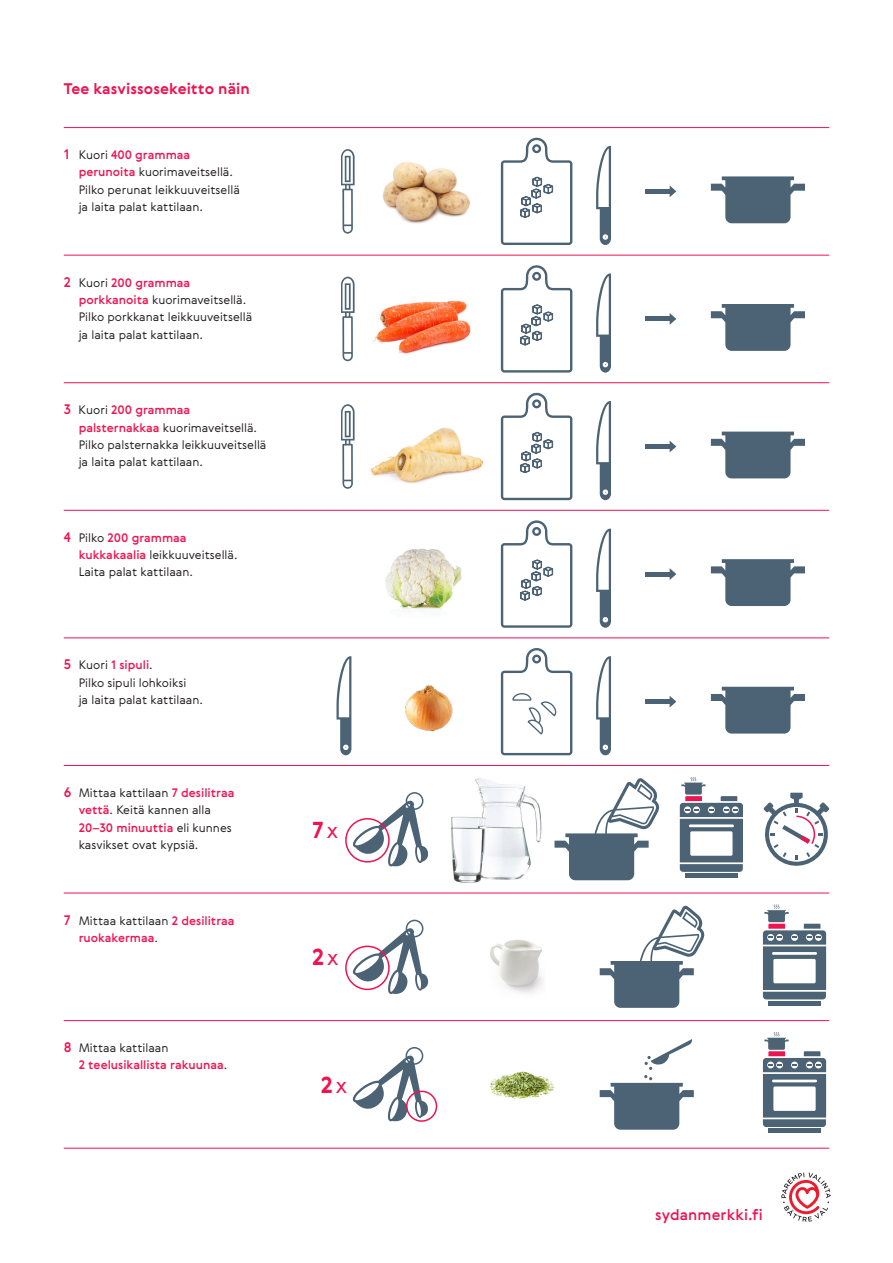
<style>
.page{position:relative;width:893px;height:1263px;background:#fff}
.page>*{position:absolute;margin:0;border:0;box-sizing:border-box;transform-origin:0 0}
.isot_nrot{font:700 22.5px "Gerbera";color:#ed1450}
._2__otsikot{font:700 15px "Gerbera";letter-spacing:.005em;color:#ed1450}
.t1{font:500 15px "Gerbera";letter-spacing:.01em;color:#ed1450}
.ohjeet{font:300 12px/17.2px "Gerbera";color:#231f20}
.ohjeet-2{font:500 12px/17.2px "Gerbera";color:#ed1450}
.s1{font-weight:500;font-size:13.5px;color:#ed1450}
.s2{font-weight:500;color:#ed1450}
.s3{font-size:13.5px}
.s4{font-weight:300;color:#231f20}
.s5{font-weight:300}
</style>
<div class="page">
<hr style="left:64px;top:255px;width:765px;height:1px;background:#ed1450">
<hr style="left:64px;top:382px;width:765px;height:1px;background:#ed1450">
<hr style="left:64px;top:127px;width:765px;height:1px;background:#ed1450">
<hr style="left:64px;top:1148px;width:765px;height:1px;background:#ed1450">
<hr style="left:64px;top:510px;width:765px;height:1px;background:#ed1450">
<hr style="left:64px;top:638px;width:765px;height:1px;background:#ed1450">
<hr style="left:64px;top:765px;width:765px;height:1px;background:#ed1450">
<hr style="left:64px;top:893px;width:765px;height:1px;background:#ed1450">
<hr style="left:64px;top:1020px;width:765px;height:1px;background:#ed1450">
<svg style="left:781px;top:1172px;width:50px;height:50px"></svg>
<svg style="left:341px;top:277px;width:14px;height:84px"></svg>
<hr style="left:645px;top:317px;width:27px;height:4px;background:#4b6375">
<svg style="left:670px;top:313px;width:6px;height:12px"></svg>
<svg style="left:596px;top:273px;width:15px;height:100px"></svg>
<img style="left:372px;top:300px;width:99px;height:54px">
<svg style="left:501px;top:265px;width:71px;height:108px"></svg>
<svg style="left:341px;top:404px;width:14px;height:85px"></svg>
<div style="left:645px;top:444px;width:27px;height:5px;background:#4b6375"></div>
<svg style="left:670px;top:441px;width:6px;height:11px"></svg>
<svg style="left:596px;top:401px;width:15px;height:99px"></svg>
<svg style="left:501px;top:393px;width:71px;height:107px"></svg>
<img style="left:369px;top:427px;width:115px;height:56px">
<hr style="left:645px;top:572px;width:27px;height:4px;background:#4b6375">
<svg style="left:670px;top:568px;width:6px;height:12px"></svg>
<svg style="left:596px;top:529px;width:15px;height:99px"></svg>
<svg style="left:501px;top:520px;width:71px;height:108px"></svg>
<div style="left:645px;top:699px;width:27px;height:5px;background:#4b6375"></div>
<svg style="left:670px;top:696px;width:6px;height:11px"></svg>
<svg style="left:596px;top:656px;width:15px;height:99px"></svg>
<svg style="left:336px;top:656px;width:15px;height:99px"></svg>
<img style="left:405px;top:685px;width:48px;height:47px">
<svg style="left:501px;top:648px;width:71px;height:107px"></svg>
<svg style="left:341px;top:149px;width:14px;height:85px"></svg>
<hr style="left:645px;top:189px;width:27px;height:4px;background:#4b6375">
<svg style="left:670px;top:186px;width:6px;height:11px"></svg>
<svg style="left:596px;top:146px;width:15px;height:99px"></svg>
<svg style="left:501px;top:138px;width:71px;height:107px"></svg>
<img style="left:383px;top:161px;width:87px;height:63px">
<svg style="left:711px;top:176px;width:94px;height:47px"></svg>
<svg style="left:711px;top:304px;width:94px;height:47px"></svg>
<svg style="left:711px;top:432px;width:94px;height:46px"></svg>
<svg style="left:711px;top:559px;width:94px;height:47px"></svg>
<img style="left:385px;top:548px;width:77px;height:62px">
<svg style="left:711px;top:687px;width:94px;height:47px"></svg>
<svg style="left:600px;top:1039px;width:94px;height:91px"></svg>
<svg style="left:352px;top:1047px;width:77px;height:75px"></svg>
<div style="left:406px;top:1090px;width:31px;height:32px;border:2px solid #ed1450;border-radius:50%"></div>
<svg style="left:352px;top:920px;width:77px;height:74px"></svg>
<div style="left:345px;top:945px;width:45px;height:45px;border:2px solid #ed1450;border-radius:50%"></div>
<img style="left:451px;top:778px;width:91px;height:105px">
<svg style="left:352px;top:792px;width:77px;height:75px"></svg>
<div style="left:345px;top:818px;width:45px;height:44px;border:2px solid #ed1450;border-radius:50%"></div>
<svg style="left:554px;top:778px;width:106px;height:102px"></svg>
<hr style="left:685px;top:874px;width:52px;height:4px;background:#4b6375">
<svg style="left:680px;top:777px;width:63px;height:95px"></svg>
<svg style="left:763px;top:793px;width:67px;height:73px"></svg>
<img style="left:490px;top:940px;width:53px;height:53px">
<svg style="left:600px;top:906px;width:105px;height:102px"></svg>
<img style="left:489px;top:1071px;width:66px;height:28px">
<hr style="left:769px;top:1001px;width:52px;height:4px;background:#4b6375">
<svg style="left:763px;top:904px;width:63px;height:95px"></svg>
<hr style="left:769px;top:1129px;width:52px;height:4px;background:#4b6375">
<svg style="left:763px;top:1032px;width:63px;height:95px"></svg>
<p class="_2__otsikot" style="left:64px;top:78px;width:188px">Tee kasvissosekeitto näin</p>
<p class="ohjeet" style="left:79px;top:146px;width:163px;text-indent:-15px"><span class="s1">1</span> Kuori <span class="s2">400 grammaa perunoita</span> kuorimaveitsellä.<br>Pilko perunat leikkuuveitsellä ja laita palat kattilaan.</p>
<p class="ohjeet" style="left:79px;top:274px;width:175px;text-indent:-15px"><span class="s1">2</span> Kuori <span class="s2">200 grammaa porkkanoita</span> kuorimaveitsellä.<br>Pilko porkkanat leikkuuveitsellä ja laita palat kattilaan.</p>
<p class="ohjeet" style="left:79px;top:401px;width:189px;text-indent:-15px"><span class="s1">3</span> Kuori <span class="s2">200 grammaa palsternakkaa</span> kuorimaveitsellä.<br>Pilko palsternakka leikkuuveitsellä ja laita palat kattilaan.</p>
<p class="ohjeet" style="left:79px;top:529px;width:160px;text-indent:-15px"><span class="s1">4</span> Pilko <span class="s2">200 grammaa kukkakaalia</span> leikkuuveitsellä.<br>Laita palat kattilaan.</p>
<p class="ohjeet" style="left:79px;top:656px;width:126px;text-indent:-15px"><span class="s1">5</span> Kuori <span class="s2">1 sipuli</span>.<br>Pilko sipuli lohkoiksi<br>ja laita palat kattilaan.</p>
<p class="ohjeet" style="left:79px;top:784px;width:157px;text-indent:-15px"><span class="s1">6</span> Mittaa kattilaan <span class="s2">7 desilitraa vettä</span>. Keitä kannen alla<br><span class="s2">20–30 minuuttia</span> eli kunnes kasvikset ovat kypsiä.</p>
<p class="ohjeet-2" style="left:79px;top:911px;width:157px;text-indent:-15px"><span class="s3">7</span> <span class="s4">Mittaa kattilaan</span> 2 desilitraa ruokakermaa<span class="s4">.</span></p>
<p class="ohjeet-2" style="left:79px;top:1039px;width:150px;text-indent:-15px"><span class="s3">8</span> <span class="s4">Mittaa kattilaan<br></span>2 teelusikallista rakuunaa<span class="s4">.</span></p>
<p class="isot_nrot" style="left:312px;top:814px;width:27px">7<span class="s5">x</span></p>
<p class="isot_nrot" style="left:312px;top:942px;width:28px">2<span class="s5">x</span></p>
<p class="isot_nrot" style="left:321px;top:1070px;width:28px">2<span class="s5">x</span></p>
<p class="t1" style="left:655px;top:1204px;width:109px">sydanmerkki.fi</p>
</div>
